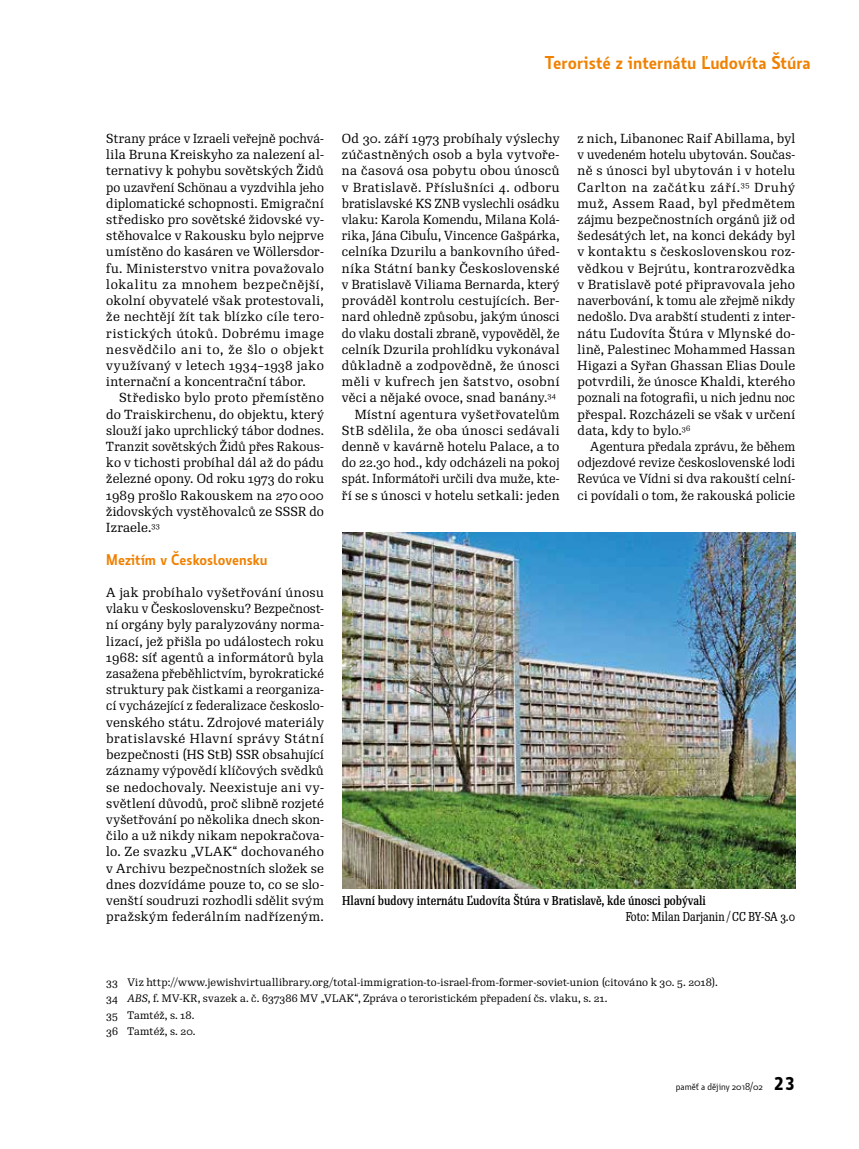
<style>
.page{position:relative;width:859px;height:1149px;background:#fff}
.page>*{position:absolute;margin:0;border:0;box-sizing:border-box;transform-origin:0 0}
.t1{font:600 18px "Botanika Std";color:#f08100}
.t2{font:600 15px "Botanika Std";color:#f08100}
.t3{font:12.75px/16.2px "Re Public Std";letter-spacing:.02em;color:#000;text-align:justify}
.t4{font:12.75px/16.2px "Re Public Std";letter-spacing:.02em;color:#000;text-align:justify;scale:.96 1}
.t5{font:12.75px/16.2px "Re Public Std";letter-spacing:.02em;color:#000;text-align:justify;scale:.95 1}
.t6{font:500 12.45px "Re Public Std Cond";color:#000}
.t7{font:12.45px "Re Public Std Cond";color:#000}
.t8{font:10.5px/16.2px "Re Public Std";letter-spacing:.015em;color:#000}
.t9{font:9.75px "Botanika Std";color:#000}
.s1{font-style:italic}
.s2{font-family:"Botanika Mono";font-weight:700;font-size:18px}
</style>
<div class="page">
<img style="left:342px;top:532px;width:453px;height:356px">
<h1 class="t1" style="left:545px;top:51px;width:267px">Teroristé z internátu Ľudovíta Štúra</h1>
<p class="t4" style="left:106px;top:130px;width:228px">Strany práce v Izraeli veřejně pochvá&shy;lila Bruna Kreiskyho za nalezení al&shy;ternativy k pohybu sovětských Židů po uzavření Schönau a vyzdvihla jeho diplomatické schopnosti. Emigrační středisko pro sovětské židovské vy&shy;stěhovalce v Rakousku bylo nejprve umístěno do kasáren ve Wöllersdor&shy;fu. Ministerstvo vnitra považovalo lokalitu za mnohem bezpečnější, okolní obyvatelé však protestovali, že nechtějí žít tak blízko cíle tero&shy;ristických útoků. Dobrému image nesvědčilo ani to, že šlo o objekt využívaný v letech 1934–1938 jako internační a koncentrační tábor.</p>
<p class="t3" style="left:106px;top:390px;width:219px;text-indent:13px">Středisko bylo proto přemístěno do Traiskirchenu, do objektu, který slouží jako uprchlický tábor dodnes.<br>Tranzit sovětských Židů přes Rakous&shy;ko v tichosti probíhal dál až do pádu železné opony. Od roku 1973 do roku 1989 prošlo Rakouskem na 270000 židovských vystěhovalců ze SSSR do Izraele.<sup>33</sup></p>
<p class="t2" style="left:106px;top:549px;width:163px">Mezitím v Československu</p>
<p class="t3" style="left:106px;top:584px;width:219px">A jak probíhalo vyšetřování únosu vlaku v Československu? Bezpečnost&shy;ní orgány byly paralyzovány norma&shy;lizací, jež přišla po událostech roku 1968: síť agentů a informátorů byla zasažena přeběhlictvím, byrokratické struktury pak čistkami a reorganiza&shy;cí vycházející z federalizace českoslo&shy;venského státu. Zdrojové materiály bratislavské Hlavní správy Státní bezpečnosti (HS StB) SSR obsahující záznamy výpovědí klíčových svědků se nedochovaly. Neexistuje ani vy&shy;světlení důvodů, proč slibně rozjeté vyšetřování po několika dnech skon&shy;čilo a už nikdy nikam nepokračova&shy;lo. Ze svazku „VLAK“ dochovaného v Archivu bezpečnostních složek se dnes dozvídáme pouze to, co se slo&shy;venští soudruzi rozhodli sdělit svým pražským federálním nadřízeným.</p>
<p class="t3" style="left:342px;top:130px;width:219px;text-align:right">Od 30. září 1973 probíhaly výslechy zúčastněných osob a byla vytvoře&shy;na časová osa pobytu obou únosců v Bratislavě. Příslušníci 4. odboru bratislavské KS ZNB vyslechli osádku vlaku: Karola Komendu, Milana Kolá&shy;rika, Jána Cibuĺu, Vincence Gašpárka, celníka Dzurilu a bankovního úřed&shy;níka Státní banky Československé v Bratislavě Viliama Bernarda, který prováděl kontrolu cestujících. Ber&shy;nard ohledně způsobu, jakým únosci do vlaku dostali zbraně, vypověděl, že celník Dzurila prohlídku vykonával důkladně a zodpovědně, že únosci měli v kufrech jen šatstvo, osobní věci a nějaké ovoce, snad banány.<sup>34<br></sup>Místní agentura vyšetřovatelům StB sdělila, že oba únosci sedávali denně v kavárně hotelu Palace, a to do 22.30 hod., kdy odcházeli na pokoj spát. Informátoři určili dva muže, kte&shy;ří se s únosci v hotelu setkali: jeden</p>
<p class="t3" style="left:578px;top:130px;width:219px">z nich, Libanonec Raif Abillama, byl v uvedeném hotelu ubytován. Součas&shy;ně s únosci byl ubytován i v hotelu Carlton na začátku září.<sup>35</sup> Druhý muž, Assem Raad, byl předmětem zájmu bezpečnostních orgánů již od šedesátých let, na konci dekády byl v kontaktu s československou roz&shy;vědkou v Bejrútu, kontrarozvědka v Bratislavě poté připravovala jeho naverbování, k tomu ale zřejmě nikdy nedošlo. Dva arabští studenti z inter&shy;nátu Ľudovíta Štúra v Mlynské do&shy;lině, Palestinec Mohammed Hassan Higazi a Syřan Ghassan Elias Doule potvrdili, že únosce Khaldi, kterého poznali na fotografii, u nich jednu noc přespal. Rozcházeli se však v určení data, kdy to bylo.<sup>36</sup></p>
<p class="t5" style="left:578px;top:438px;width:231px;text-indent:13px">Agentura předala zprávu, že během odjezdové revize československé lodi Revúca ve Vídni si dva rakouští celní&shy;ci povídali o tom, že rakouská policie</p>
<p class="t6" style="left:342px;top:892px;width:365px">Hlavní budovy internátu Ľudovíta Štúra v Bratislavě, kde únosci pobývali</p>
<p class="t7" style="left:626px;top:908px;width:171px">Foto: Milan Darjanin/CC BY-SA 3.0</p>
<p class="t8" style="left:106px;top:974px;width:613px">33 Viz http://www.jewishvirtuallibrary.org/total-immigration-to-israel-from-former-soviet-union (citováno k 30. 5. 2018).<br>34 <span class="s1">ABS</span>, f. MV-KR, svazek a. č. 637386 MV „VLAK“, Zpráva o teroristickém přepadení čs. vlaku, s. 21.<br>35 Tamtéž, s. 18.<br>36 Tamtéž, s. 20.</p>
<p class="t9" style="left:676px;top:1080px;width:121px">paměť a dějiny 2018/02 <span class="s2">23</span></p>
</div>
